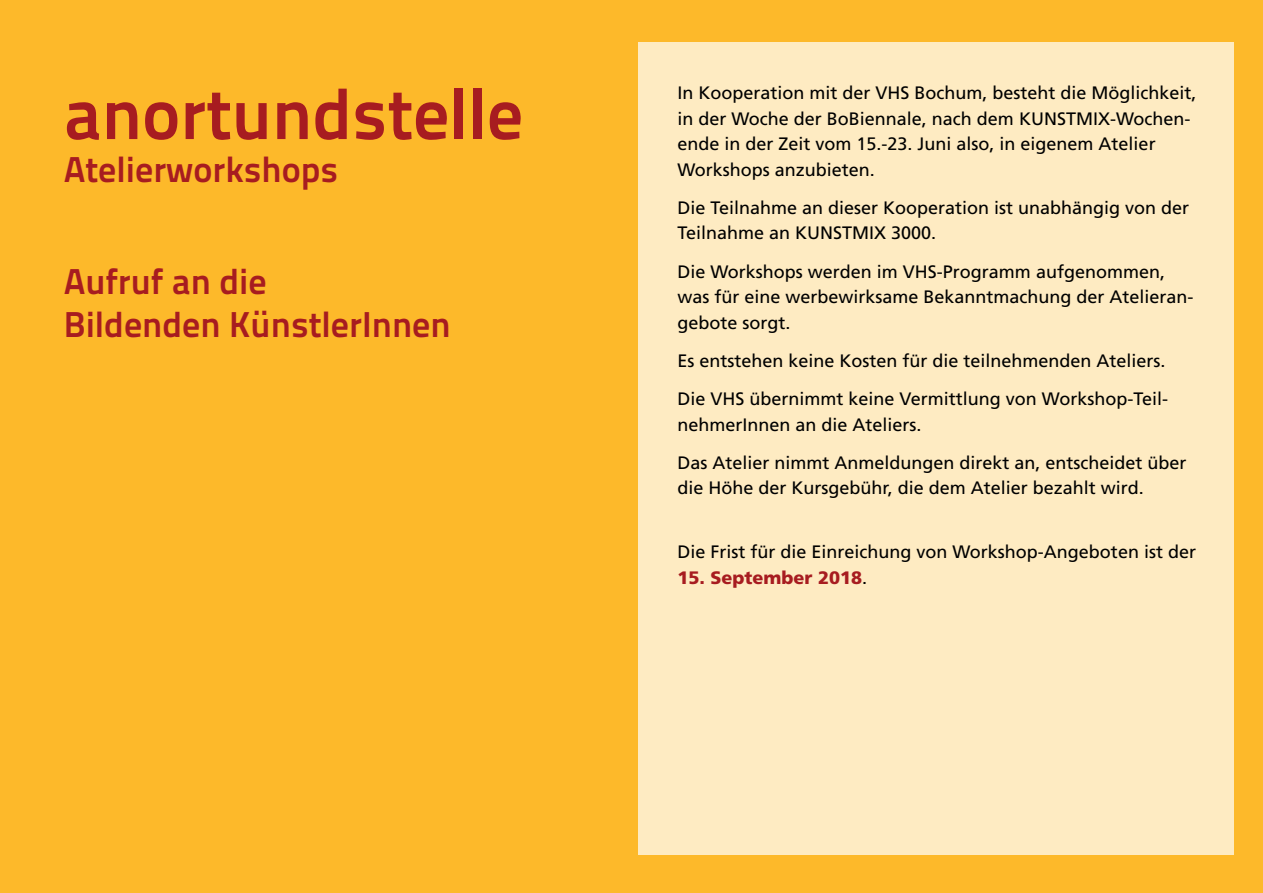
<style>
.page{position:relative;width:1263px;height:893px;background:#fdb92a}
.page>*{position:absolute;margin:0;border:0;box-sizing:border-box;transform-origin:0 0}
.t1{font:72px "Titillium Text 25 L 800 wt";color:#a71c20}
.t2{font:36px/43.2px "Titillium Text 25 L 800 wt";color:#a71c20}
.t3{font:18px/25.5px "Frutiger";color:#000}
.t4{font:900 18px "Frutiger";color:#a71c20}
.s1{font-weight:400;color:#000}
</style>
<div class="page">
<div style="left:638px;top:43px;width:595px;height:812px;background:#feebc2"></div>
<h1 class="t1" style="left:64px;top:58px;width:461px">anortundstelle</h1>
<h2 class="t2" style="left:64px;top:146px;width:276px">Atelierworkshops</h2>
<h2 class="t2" style="left:64px;top:257px;width:389px">Aufruf an die<br>Bildenden KünstlerInnen</h2>
<p class="t3" style="left:677px;top:80px;width:521px">In Kooperation mit der VHS Bochum, besteht die Möglichkeit, in der Woche der BoBiennale, nach dem KUNSTMIX-Wochen&shy;ende in der Zeit vom 15.-23. Juni also, in eigenem Atelier Workshops anzubieten.</p>
<p class="t3" style="left:677px;top:195px;width:513px">Die Teilnahme an dieser Kooperation ist unabhängig von der<br>Teilnahme an KUNSTMIX 3000.</p>
<p class="t3" style="left:677px;top:258px;width:518px">Die Workshops werden im VHS-Programm aufgenommen, was für eine werbewirksame Bekanntmachung der Atelieran&shy;gebote sorgt.</p>
<p class="t3" style="left:677px;top:341px;width:492px;line-height:38.2px">Es entstehen keine Kosten für die teilnehmenden Ateliers.<br>Die VHS übernimmt keine Vermittlung von Workshop-Teil-</p>
<p class="t3" style="left:677px;top:405px;width:511px;line-height:38.2px">nehmerInnen an die Ateliers.<br>Das Atelier nimmt Anmeldungen direkt an, entscheidet über</p>
<p class="t3" style="left:677px;top:475px;width:468px">die Höhe der Kursgebühr, die dem Atelier bezahlt wird.</p>
<p class="t3" style="left:677px;top:539px;width:520px">Die Frist für die Einreichung von Workshop-Angeboten ist der</p>
<p class="t4" style="left:677px;top:566px;width:191px">15. September 2018<span class="s1">.</span></p>
</div>
